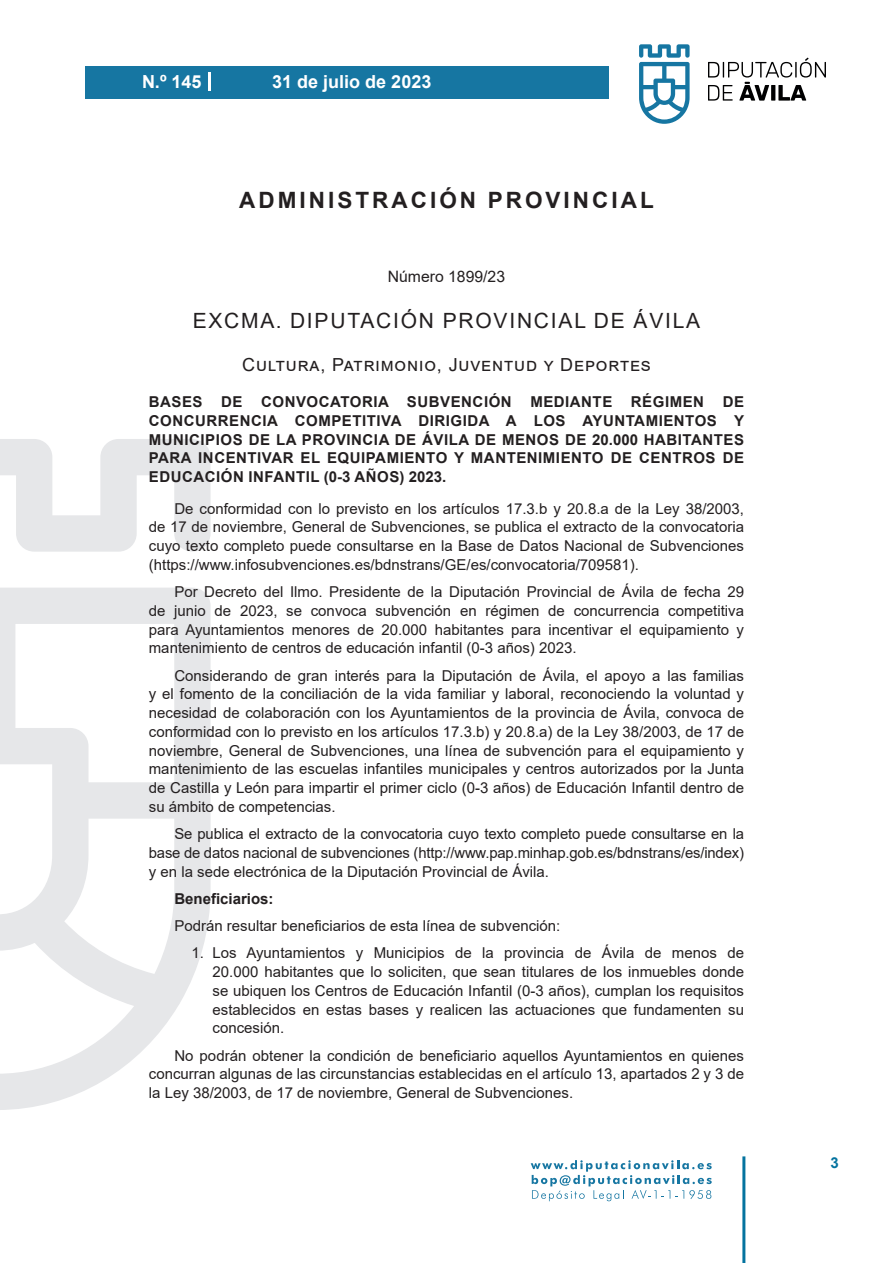
<style>
.page{position:relative;width:893px;height:1263px;background:#fff}
.page>*{position:absolute;margin:0;border:0;box-sizing:border-box;transform-origin:0 0}
.h1__secion{font:700 22.5px "Arial";letter-spacing:.135em;color:#231f20}
.h2__organismo{font:21px "Arial";letter-spacing:.085em;color:#231f20}
.h3__suborganismo{font:18px "Arial";letter-spacing:.05em;color:#231f20}
.t1{font:700 18px "Arial";color:#fff}
.numero{font:15.75px "Arial";color:#231f20}
.texto_normal{font:15px/18.8px "Arial";color:#231f20;text-align:justify}
.entradilla{font:700 15px/18.8px "Arial";letter-spacing:.035em;color:#231f20;text-align:justify}
.texto_normal-2{font:700 15px "Arial";color:#231f20}
.t2{font:700 15px "Arial";color:#04739f}
</style>
<div class="page">
<svg style="left:531px;top:1160px;width:181px;height:41px"></svg>
<div style="left:85px;top:66px;width:523px;height:33px;background:#1676a2"></div>
<svg style="left:639px;top:44px;width:51px;height:80px"></svg>
<svg style="left:708px;top:58px;width:118px;height:43px"></svg>
<hr style="left:742px;top:1156px;width:3px;height:107px;background:#04739f">
<svg style="left:208px;top:72px;width:2px;height:18px"></svg>
<svg style="left:0;top:439px;width:211px;height:671px"></svg>
<p class="t1" style="left:142px;top:69px;width:61px">N.º 145</p>
<p class="t1" style="left:272px;top:69px;width:161px">31 de julio de 2023</p>
<p class="h1__secion" style="left:239px;top:184px;width:416px">ADMINISTRACIÓN PROVINCIAL</p>
<p class="numero" style="left:388px;top:266px;width:119px">Número 1899/23</p>
<p class="h2__organismo" style="left:193px;top:307px;width:509px">EXCMA. DIPUTACIÓN PROVINCIAL DE ÁVILA</p>
<p class="h3__suborganismo" style="left:242px;top:352px;width:410px">Cultura, Patrimonio, Juventud y Deportes</p>
<p class="entradilla" style="left:149px;top:392px;width:597px">BASES DE CONVOCATORIA SUBVENCIÓN MEDIANTE RÉGIMEN DE CONCURRENCIA COMPETITIVA DIRIGIDA A LOS AYUNTAMIENTOS Y MUNICIPIOS DE LA PROVINCIA DE ÁVILA DE MENOS DE 20.000 HABITANTES PARA INCENTIVAR EL EQUIPAMIENTO Y MANTENIMIENTO DE CENTROS DE EDUCACIÓN INFANTIL (0-3 AÑOS) 2023.</p>
<p class="texto_normal" style="left:149px;top:499px;width:597px;text-indent:26px">De conformidad con lo previsto en los artículos 17.3.b y 20.8.a de la Ley 38/2003, de 17 de noviembre, General de Subvenciones, se publica el extracto de la convocatoria cuyo texto completo puede consultarse en la Base de Datos Nacional de Subvenciones (https://www.infosubvenciones.es/bdnstrans/GE/es/convocatoria/709581).</p>
<p class="texto_normal" style="left:149px;top:582px;width:597px;text-indent:26px">Por Decreto del Ilmo. Presidente de la Diputación Provincial de Ávila de fecha 29 de junio de 2023, se convoca subvención en régimen de concurrencia competitiva para Ayuntamientos menores de 20.000 habitantes para incentivar el equipamiento y mantenimiento de centros de educación infantil (0-3 años) 2023.</p>
<p class="texto_normal" style="left:149px;top:666px;width:597px;text-indent:26px">Considerando de gran interés para la Diputación de Ávila, el apoyo a las familias y el fomento de la conciliación de la vida familiar y laboral, reconociendo la voluntad y necesidad de colaboración con los Ayuntamientos de la provincia de Ávila, convoca de conformidad con lo previsto en los artículos 17.3.b) y 20.8.a) de la Ley 38/2003, de 17 de noviembre, General de Subvenciones, una línea de subvención para el equipamiento y mantenimiento de las escuelas infantiles municipales y centros autorizados por la Junta de Castilla y León para impartir el primer ciclo (0-3 años) de Educación Infantil dentro de su ámbito de competencias.</p>
<p class="texto_normal" style="left:149px;top:824px;width:597px;text-indent:26px">Se publica el extracto de la convocatoria cuyo texto completo puede consultarse en la base de datos nacional de subvenciones (http://www.pap.minhap.gob.es/bdnstrans/es/index) y en la sede electrónica de la Diputación Provincial de Ávila.</p>
<p class="texto_normal-2" style="left:174px;top:888px;width:101px">Beneficiarios:</p>
<p class="texto_normal" style="left:174px;top:916px;width:388px">Podrán resultar beneficiarios de esta línea de subvención:</p>
<p class="texto_normal" style="left:213px;top:944px;width:533px;text-indent:-21px">1. Los Ayuntamientos y Municipios de la provincia de Ávila de menos de 20.000 habitantes que lo soliciten, que sean titulares de los inmuebles donde se ubiquen los Centros de Educación Infantil (0-3 años), cumplan los requisitos establecidos en estas bases y realicen las actuaciones que fundamenten su concesión.</p>
<p class="texto_normal" style="left:149px;top:1046px;width:597px;text-indent:26px">No podrán obtener la condición de beneficiario aquellos Ayuntamientos en quienes concurran algunas de las circunstancias establecidas en el artículo 13, apartados 2 y 3 de la Ley 38/2003, de 17 de noviembre, General de Subvenciones.</p>
<p class="t2" style="left:831px;top:1152px;width:10px">3</p>
</div>
